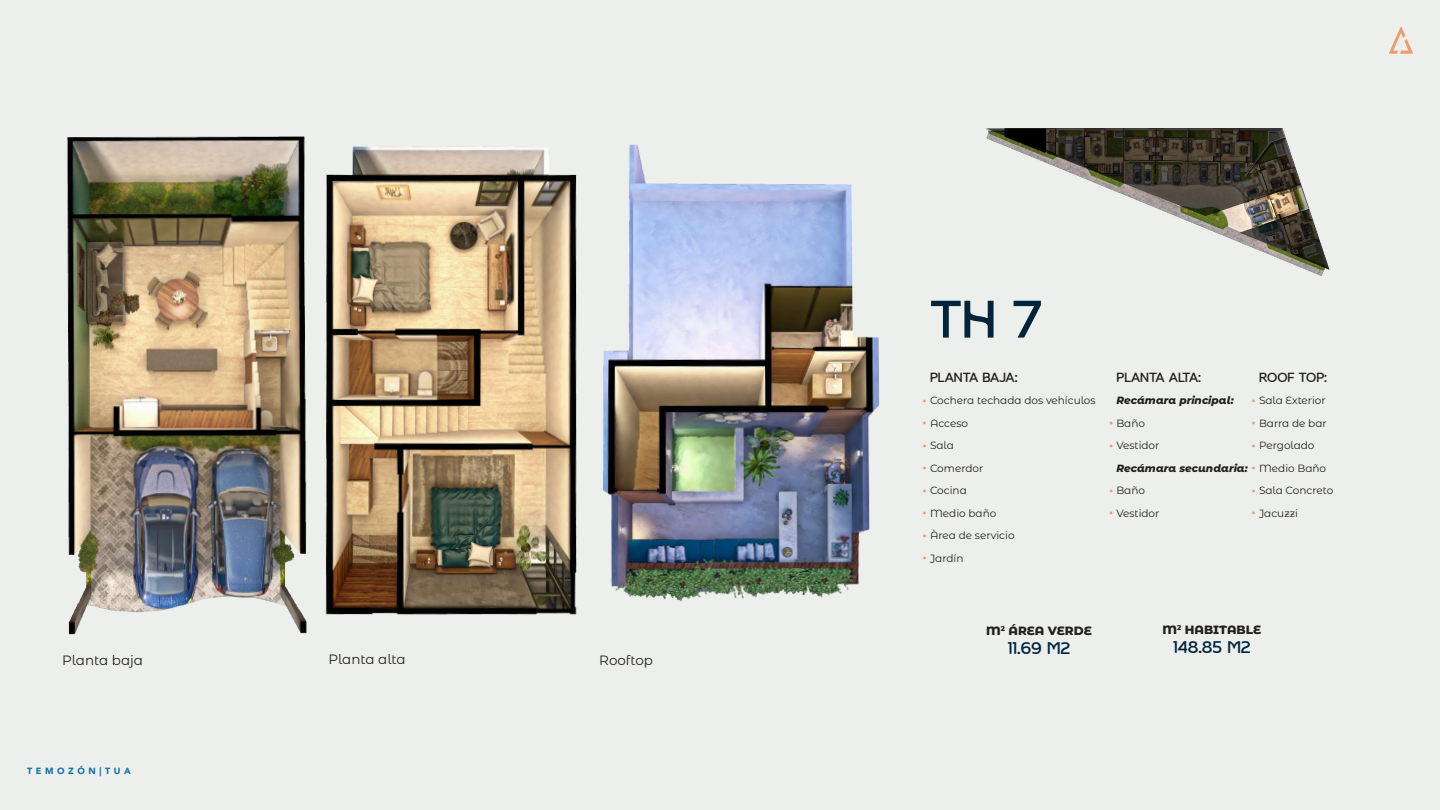
<style>
.page{position:relative;width:1440px;height:810px;background:#edefed}
.page>*{position:absolute;margin:0;border:0;box-sizing:border-box;transform-origin:0 0}
.t1{font:54px "Florensa Demo";color:#00243a}
.t2{font:17.25px "Florensa Demo";color:#00243a}
.t3{font:13.5px "Florensa Demo";color:#231f20}
.t4{font:13.5px "Montserrat Alternates";color:#231f20}
.t5{font:800 12px "Montserrat Alternates";color:#231f20}
.t6{font:10.5px/22.5px "Montserrat Alternates";color:#231f20}
.t7{font:italic 800 10.5px/22.5px "Montserrat Alternates";color:#231f20}
.t8{font:900 9px "Avenir";letter-spacing:.4em;color:#1071a9}
.s1{font-weight:900;color:#ec9b6c}
.s2{font-weight:900;font-style:normal;color:#ec9b6c}
.s3{font-weight:400;font-style:normal}
.s4{font-weight:800;font-style:italic}
</style>
<div class="page">
<svg style="left:1389px;top:27px;width:24px;height:27px"></svg>
<svg style="left:986px;top:128px;width:343px;height:141px"></svg>
<img style="left:603px;top:144px;width:277px;height:458px">
<img style="left:325px;top:146px;width:252px;height:469px">
<img style="left:67px;top:136px;width:240px;height:499px">
<p class="t4" style="left:62px;top:651px;width:82px">Planta baja</p>
<p class="t4" style="left:328px;top:650px;width:79px">Planta alta</p>
<p class="t4" style="left:599px;top:651px;width:55px">Rooftop</p>
<p class="t8" style="left:27px;top:763px;width:105px">TEMOZÓN|TUA</p>
<h1 class="t1" style="left:930px;top:298px;width:113px">TH 7</h1>
<p class="t3" style="left:930px;top:372px;width:89px">PLANTA BAJA:</p>
<p class="t6" style="left:923px;top:389px;width:174px"><span class="s1">·</span> Cochera techada dos vehículos <span class="s1">·</span> Acceso<br><span class="s1">·</span> Sala<br><span class="s1">·</span> Comerdor<br><span class="s1">·</span> Cocina<br><span class="s1">·</span> Medio baño<br><span class="s1">·</span> Àrea de servicio<br><span class="s1">·</span> Jardín</p>
<p class="t3" style="left:1259px;top:372px;width:70px">ROOF TOP:</p>
<p class="t6" style="left:1252px;top:389px;width:76px;text-align:justify"><span class="s1">·</span> Sala Exterior <span class="s1">·</span> Barra de bar <span class="s1">·</span> Pergolado</p>
<p class="t6" style="left:1252px;top:479px;width:83px"><span class="s1">·</span> Sala Concreto <span class="s1">·</span> Jacuzzi</p>
<p class="t3" style="left:1116px;top:372px;width:86px">PLANTA ALTA:</p>
<p class="t7" style="left:1109px;top:389px;width:126px;text-indent:7px">Recámara principal: <span class="s2">·</span> <span class="s3">Baño<br></span><span class="s2">·</span> <span class="s3">Vestidor</span></p>
<p class="t6" style="left:1109px;top:456px;width:218px;text-indent:7px"><span class="s4">Recámara secundaria:</span> <span class="s1">·</span> Medio Baño <span class="s1">·</span> Baño<br><span class="s1">·</span> Vestidor</p>
<p class="t5" style="left:986px;top:622px;width:107px">M<sup>2</sup> ÁREA VERDE</p>
<p class="t5" style="left:1163px;top:621px;width:100px">M<sup>2</sup> HABITABLE</p>
<h2 class="t2" style="left:1008px;top:641px;width:64px">11.69 M2</h2>
<h2 class="t2" style="left:1173px;top:640px;width:79px">148.85 M2</h2>
</div>
